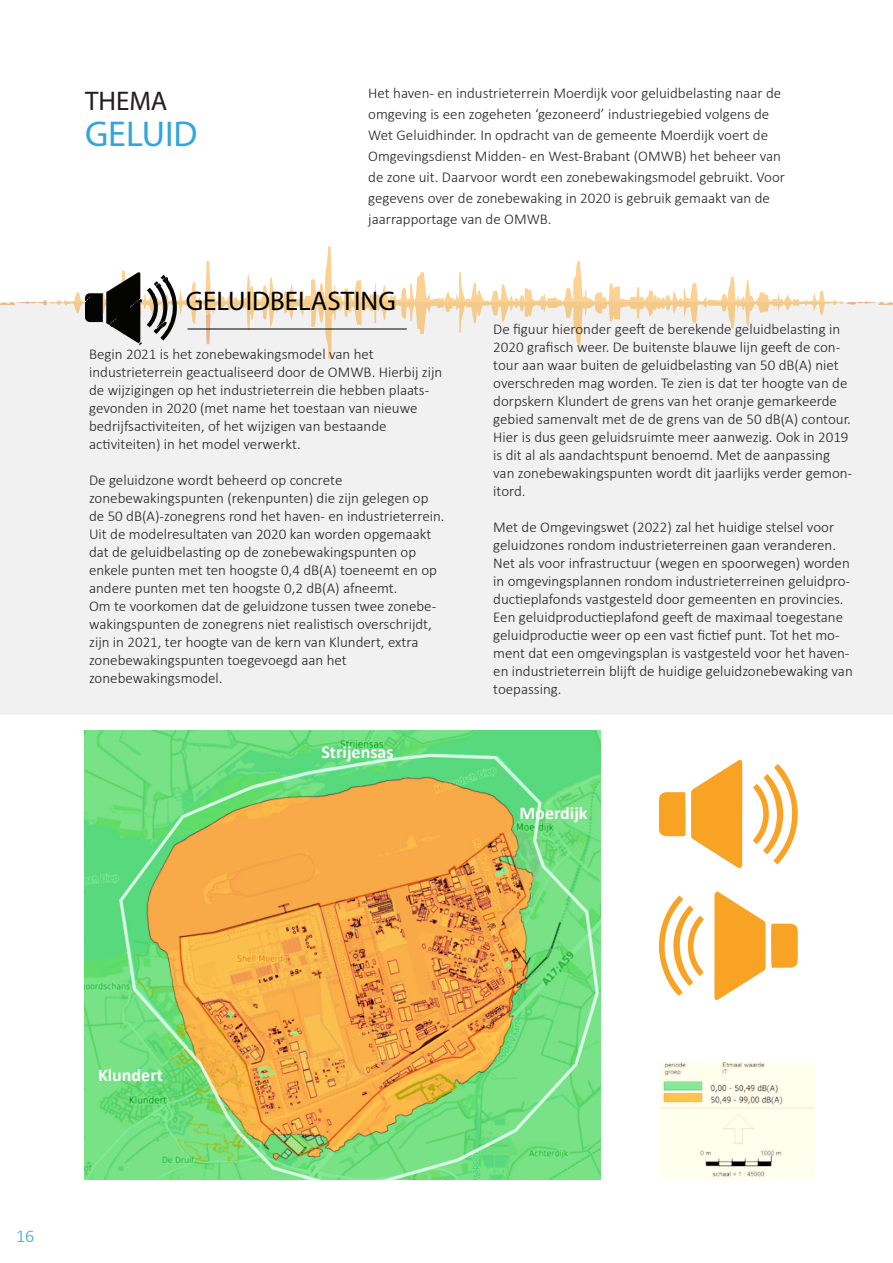
<style>
.page{position:relative;width:893px;height:1263px;background:#fff}
.page>*{position:absolute;margin:0;border:0;box-sizing:border-box;transform-origin:0 0}
.t1{font:36px "Myriad Pro";color:#32a6db}
.t2{font:27px "Myriad Pro";color:#000}
.t3{font:27px "Myriad Pro";color:#231f20}
.t4{font:700 18px "Calibri";color:#fff}
.t5{font:300 18px "Calibri";color:#32a6db}
.t6{font:300 15px/18px "Calibri";color:#231f20}
</style>
<div class="page">
<img style="left:85px;top:730px;width:515px;height:450px">
<img style="left:661px;top:1062px;width:153px;height:118px">
<div style="left:0;top:303px;width:893px;height:412px;background:#f1f1f1"></div>
<svg style="left:48px;top:246px;width:796px;height:113px"></svg>
<svg style="left:206px;top:313px;width:5px;height:32px"></svg>
<svg style="left:0;top:300px;width:47px;height:5px"></svg>
<svg style="left:846px;top:301px;width:47px;height:4px"></svg>
<hr style="left:187px;top:329px;width:220px;height:1px;background:#000">
<svg style="left:85px;top:272px;width:92px;height:74px"></svg>
<svg style="left:659px;top:759px;width:83px;height:109px"></svg>
<svg style="left:753px;top:764px;width:45px;height:100px"></svg>
<svg style="left:714px;top:891px;width:84px;height:109px"></svg>
<svg style="left:658px;top:895px;width:46px;height:101px"></svg>
<p class="t3" style="left:85px;top:85px;width:84px">THEMA</p>
<p class="t1" style="left:85px;top:112px;width:114px">GELUID</p>
<p class="t6" style="left:368px;top:82px;width:418px;line-height:21px">Het haven- en industrieterrein Moerdijk voor geluidbelasting naar de omgeving is een zogeheten ‘gezoneerd’ industriegebied volgens de Wet Geluidhinder. In opdracht van de gemeente Moerdijk voert de Omgevingsdienst Midden- en West-Brabant (OMWB) het beheer van de zone uit. Daarvoor wordt een zonebewakingsmodel gebruikt. Voor gegevens over de zonebewaking in 2020 is gebruik gemaakt van de jaarrapportage van de OMWB.</p>
<p class="t2" style="left:186px;top:284px;width:211px">GELUIDBELASTING</p>
<p class="t6" style="left:89px;top:345px;width:286px">Begin 2021 is het zonebewakingsmodel van het</p>
<p class="t6" style="left:89px;top:363px;width:355px">industrieterrein geactualiseerd door de OMWB. Hierbij zijn de wijzigingen op het industrieterrein die hebben plaats&shy;gevonden in 2020 (met name het toestaan van nieuwe bedrijfsactiviteiten, of het wijzigen van bestaande</p>
<p class="t6" style="left:89px;top:435px;width:213px">activiteiten) in het model verwerkt.</p>
<p class="t6" style="left:89px;top:471px;width:255px">De geluidzone wordt beheerd op concrete</p>
<p class="t6" style="left:89px;top:489px;width:357px">zonebewakingspunten (rekenpunten) die zijn gelegen op de 50 dB(A)-zonegrens rond het haven- en industrieterrein.<br>Uit de modelresultaten van 2020 kan worden opgemaakt dat de geluidbelasting op de zonebewakingspunten op enkele punten met ten hoogste 0,4 dB(A) toeneemt en op andere punten met ten hoogste 0,2 dB(A) afneemt.</p>
<p class="t6" style="left:89px;top:597px;width:349px">Om te voorkomen dat de geluidzone tussen twee zonebe&shy;wakingspunten de zonegrens niet realistisch overschrijdt, zijn in 2021, ter hoogte van de kern van Klundert, extra zonebewakingspunten toegevoegd aan het</p>
<p class="t6" style="left:89px;top:669px;width:135px">zonebewakingsmodel.</p>
<p class="t4" style="left:321px;top:740px;width:74px">Strijensas</p>
<p class="t6" style="left:493px;top:319px;width:360px">De figuur hieronder geeft de berekende geluidbelasting in 2020 grafisch weer. De buitenste blauwe lijn geeft de con&shy;tour aan waar buiten de geluidbelasting van 50 dB(A) niet overschreden mag worden. Te zien is dat ter hoogte van de dorpskern Klundert de grens van het oranje gemarkeerde gebied samenvalt met de de grens van de 50 dB(A) contour.<br>Hier is dus geen geluidsruimte meer aanwezig. Ook in 2019 is dit al als aandachtspunt benoemd. Met de aanpassing van zonebewakingspunten wordt dit jaarlijks verder gemon&shy;itord.</p>
<p class="t6" style="left:493px;top:517px;width:361px">Met de Omgevingswet (2022) zal het huidige stelsel voor geluidzones rondom industrieterreinen gaan veranderen.<br>Net als voor infrastructuur (wegen en spoorwegen) worden in omgevingsplannen rondom industrieterreinen geluidpro&shy;ductieplafonds vastgesteld door gemeenten en provincies.<br>Een geluidproductieplafond geeft de maximaal toegestane geluidproductie weer op een vast fictief punt. Tot het mo&shy;ment dat een omgevingsplan is vastgesteld voor het haven&shy;en industrieterrein blijft de huidige geluidzonebewaking van toepassing.</p>
<p class="t4" style="left:520px;top:800px;width:69px">Moerdijk</p>
<p class="t4" style="left:98px;top:1063px;width:66px">Klundert</p>
<p class="t5" style="left:27px;top:1218px;width:20px">16</p>
<p class="t5" style="left:16px;top:1225px;width:20px">16</p>
</div>
